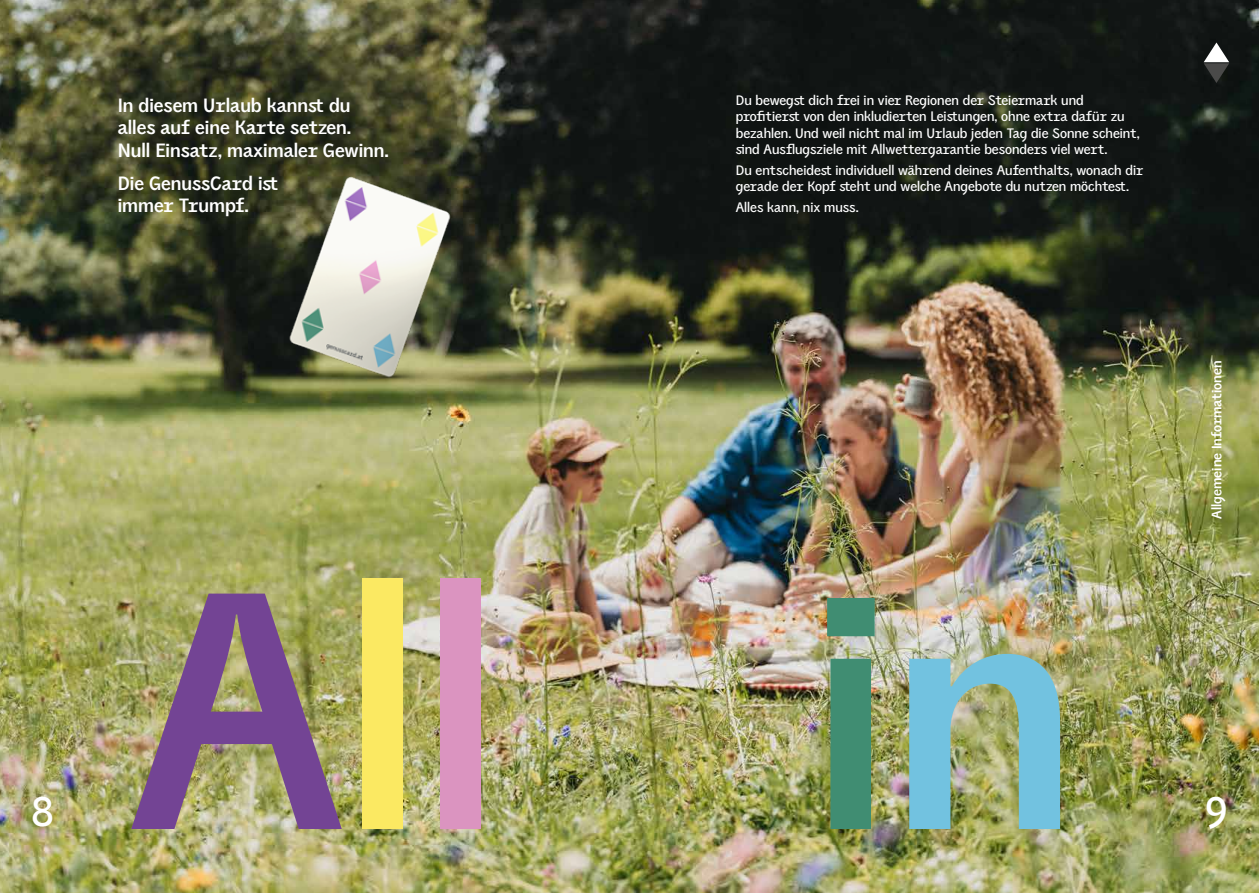
<style>
.page{position:relative;width:1259px;height:893px;background:#fff}
.page>*{position:absolute;margin:0;border:0;box-sizing:border-box;transform-origin:0 0}
.t1{font:600 367.8px "PP Air";color:#734494}
.t2{font:500 45px "PP Air";color:#fff}
.t3{font:600 21px/22.5px "PP Air";color:#fff}
.t4{font:500 15px/16.5px "PP Air";color:#fff}
.t5{font:600 15px "PP Air";color:#fff}
.s1{color:#fbe962}
.s2{color:#db94c0}
.s3{color:#408d72}
.s4{color:#72c2e0}
</style>
<div class="page">
<img style="left:0;top:0;width:1259px;height:893px">
<img style="left:259px;top:162px;width:221px;height:232px">
<svg style="left:1203px;top:43px;width:26px;height:40px"></svg>
<h3 class="t3" style="left:118px;top:94px;width:273px">In diesem Urlaub kannst du alles auf eine Karte setzen.<br>Null Einsatz, maximaler Gewinn.</h3>
<h3 class="t3" style="left:118px;top:172px;width:162px">Die GenussCard ist immer Trumpf.</h3>
<p class="t4" style="left:736px;top:92px;width:405px">Du bewegst dich frei in vier Regionen der Steiermark und profitierst von den inkludierten Leistungen, ohne extra dafür zu bezahlen. Und weil nicht mal im Urlaub jeden Tag die Sonne scheint, sind Ausflugsziele mit Allwettergarantie besonders viel wert.</p>
<p class="t4" style="left:736px;top:162px;width:409px">Du entscheidest individuell während deines Aufenthalts, wonach dir gerade der Kopf steht und welche Angebote du nutzen möchtest.</p>
<p class="t4" style="left:736px;top:199px;width:124px">Alles kann, nix muss.</p>
<p class="t5" style="left:1208px;top:519px;width:159px;rotate:-90deg">Allgemeine Informationen</p>
<h1 class="t1" style="left:130px;top:505px;width:949px">A<span class="s1">l</span><span class="s2">l</span> <span class="s3">i</span><span class="s4">n</span></h1>
<h2 class="t2" style="left:31px;top:787px;width:24px">8</h2>
<h2 class="t2" style="left:1205px;top:787px;width:23px">9</h2>
</div>
